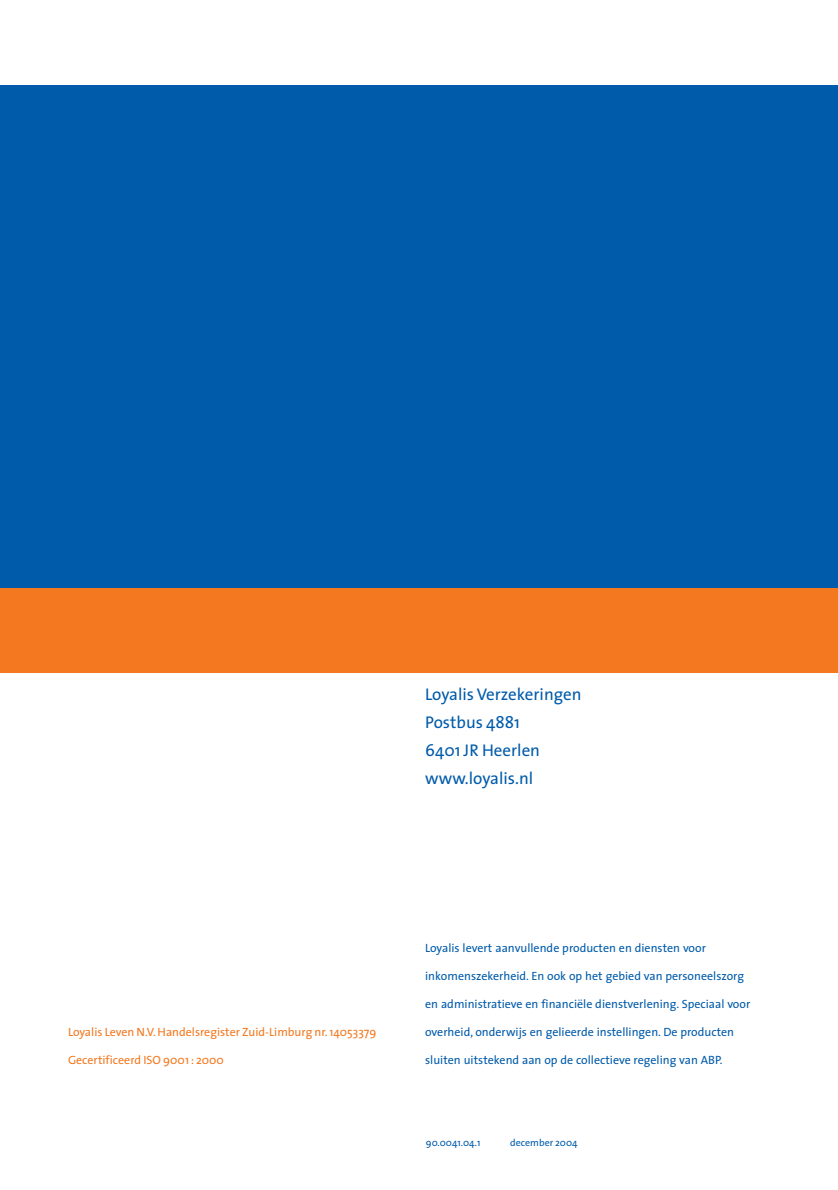
<style>
.page{position:relative;width:838px;height:1190px;background:#fff}
.page>*{position:absolute;margin:0;border:0;box-sizing:border-box;transform-origin:0 0}
.t1{font:17px/28px "The Sans";color:#005baa}
.t2{font:12px "The Sans";color:#005baa}
.t3{font:12px "The Sans";color:#f4781f}
.t4{font:10px "The Sans";color:#005baa}
</style>
<div class="page">
<div style="left:0;top:85px;width:838px;height:503px;background:#005baa"></div>
<div style="left:0;top:588px;width:838px;height:85px;background:#f4781f"></div>
<h1 class="t1" style="left:425px;top:682px;width:158px">Loyalis Verzekeringen<br>Postbus 4881<br>6401 JR Heerlen www.loyalis.nl</h1>
<p class="t3" style="left:68px;top:1027px;width:310px">Loyalis Leven N.V. Handelsregister Zuid-Limburg nr. 14053379</p>
<p class="t3" style="left:68px;top:1055px;width:157px">Gecertificeerd ISO 9001 : 2000</p>
<p class="t2" style="left:425px;top:943px;width:282px">Loyalis levert aanvullende producten en diensten voor</p>
<p class="t2" style="left:425px;top:971px;width:320px">inkomenszekerheid. En ook op het gebied van personeelszorg</p>
<p class="t2" style="left:425px;top:999px;width:327px">en administratieve en financiële dienstverlening. Speciaal voor</p>
<p class="t2" style="left:425px;top:1027px;width:311px">overheid, onderwijs en gelieerde instellingen. De producten</p>
<p class="t2" style="left:425px;top:1055px;width:299px">sluiten uitstekend aan op de collectieve regeling van ABP.</p>
<p class="t4" style="left:426px;top:1139px;width:56px">90.0041.04.1</p>
<p class="t4" style="left:510px;top:1139px;width:69px">december 2004</p>
</div>
